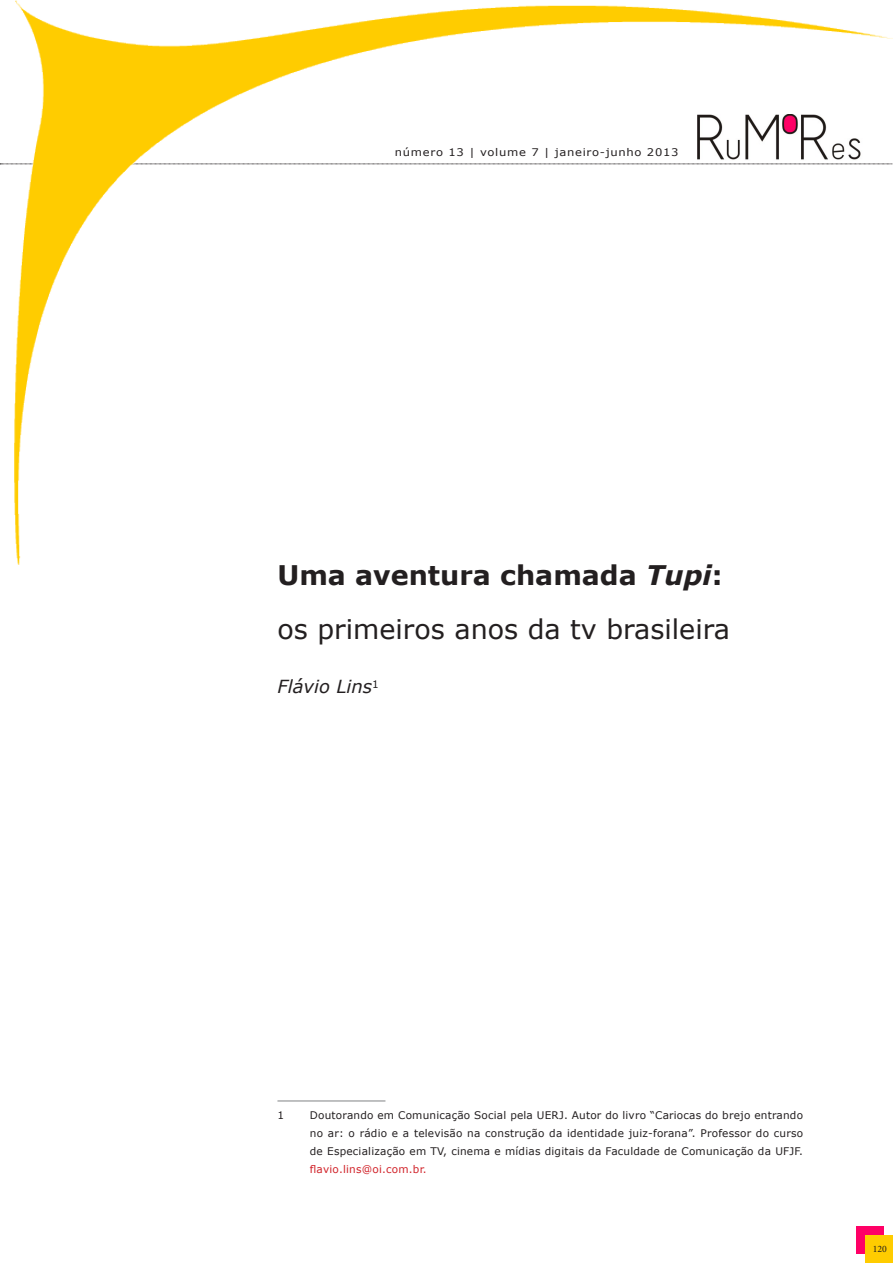
<style>
.page{position:relative;width:893px;height:1263px;background:#fff}
.page>*{position:absolute;margin:0;border:0;box-sizing:border-box;transform-origin:0 0}
.t1{font:27px/54px "Verdana";color:#231f20}
.t2{font:italic 18px "Verdana";color:#231f20}
.t3{font:10.5px/18px "Verdana";letter-spacing:.02em;color:#231f20;text-align:justify}
.t4{font:10.5px "Verdana";letter-spacing:.06em;color:#231f20;scale:1.1 1}
.t5{font:10.5px "Verdana";letter-spacing:.02em;color:#d1232a}
.t6{font:9.75px "Minion Pro";color:#231f20}
.s1{font-weight:700}
.s2{font-weight:700;font-style:italic}
</style>
<div class="page">
<svg style="left:0;top:164px;width:14px;height:1px"></svg>
<img style="left:14px;top:0;width:879px;height:565px">
<img style="left:697px;top:114px;width:166px;height:46px">
<div style="left:856px;top:1226px;width:28px;height:28px;background:#f06"></div>
<div style="left:865px;top:1235px;width:28px;height:28px;background:#fc0"></div>
<hr style="left:277px;top:1100px;width:108px;height:1px;background:#808285">
<p class="t4" style="left:395px;top:145px;width:259px">número 13 | volume 7 | janeiro-junho 2013</p>
<h1 class="t1" style="left:277px;top:548px;width:454px"><span class="s1">Uma aventura chamada</span> <span class="s2">Tupi</span><span class="s1">: </span>os primeiros anos da tv brasileira</h1>
<h2 class="t2" style="left:277px;top:674px;width:103px">Flávio Lins<sup>1</sup></h2>
<p class="t3" style="left:277px;top:1106px;width:8px">1</p>
<p class="t3" style="left:310px;top:1106px;width:495px">Doutorando em Comunicação Social pela UERJ. Autor do livro “Cariocas do brejo entrando no ar: o rádio e a televisão na construção da identidade juiz-forana”. Professor do curso de Especialização em TV, cinema e mídias digitais da Faculdade de Comunicação da UFJF.</p>
<p class="t5" style="left:310px;top:1162px;width:118px">flavio.lins@oi.com.br.</p>
<p class="t6" style="left:873px;top:1242px;width:16px">120</p>
</div>
